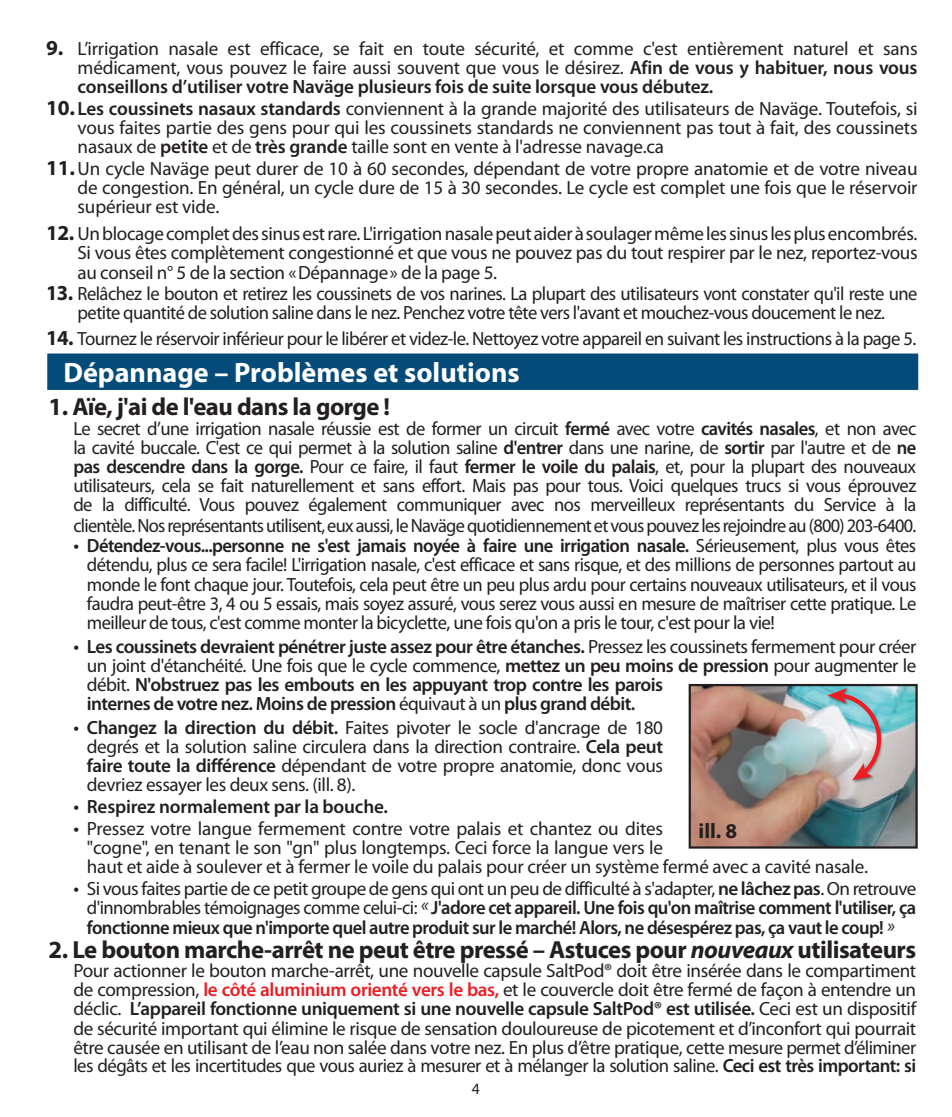
<style>
.page{position:relative;width:952px;height:1117px;background:#fff}
.page>*{position:absolute;margin:0;border:0;box-sizing:border-box;transform-origin:0 0}
.t1{font:700 28.12px "Myriad Pro";color:#fff}
.t2{font:700 24.75px "Myriad Pro";letter-spacing:-.02em;color:#231f20}
.t3{font:700 21.15px "Myriad Pro";color:#231f20}
.t4{font:19.12px/19.1px "Myriad Pro";letter-spacing:-.025em;color:#231f20;text-align:justify}
.t5{font:600 19.12px/19.1px "Myriad Pro";letter-spacing:-.03em;color:#231f20}
.t6{font:600 19.12px "Myriad Pro";letter-spacing:-.01em;color:#231f20}
.t7{font:15.75px "Myriad Pro";color:#231f20}
.s1{font-weight:700;font-size:21.38px}
.s2{font-weight:600}
.s3{font-size:20.25px}
.s4{font-weight:400;font-size:20.25px}
.s5{font-weight:400}
.s6{font-style:italic}
.s7{font-weight:600;color:#ee1d23}
</style>
<div class="page">
<div style="left:47px;top:353px;width:871px;height:37px;background:#054b79;border:2px solid #054b79"></div>
<img style="left:691px;top:686px;width:223px;height:159px">
<div style="left:688px;top:683px;width:229px;height:165px;border:2px solid #231f20"></div>
<div style="left:827px;top:686px;width:57px;height:97px;background:#231f20;opacity:.55"></div>
<svg style="left:828px;top:687px;width:56px;height:94px;background:#bebbc0"></svg>
<p class="t4" style="left:78px;top:39px;width:841px;text-indent:-32px"><span class="s1">9.</span> L’irrigation nasale est efficace, se fait en toute sécurité, et comme c'est entièrement naturel et sans médicament, vous pouvez le faire aussi souvent que vous le désirez. <span class="s2">Afin de vous y habituer, nous vous conseillons d’utiliser votre Naväge plusieurs fois de suite lorsque vous débutez.</span></p>
<p class="t4" style="left:78px;top:98px;width:841px;text-indent:-32px"><span class="s1">10.</span> <span class="s2">Les coussinets nasaux standards</span> conviennent à la grande majorité des utilisateurs de Naväge. Toutefois, si vous faites partie des gens pour qui les coussinets standards ne conviennent pas tout à fait, des coussinets nasaux de <span class="s2">petite</span> et de <span class="s2">très grande</span> taille sont en vente à l'adresse navage.ca</p>
<p class="t4" style="left:78px;top:158px;width:841px;text-indent:-32px"><span class="s1">11.</span>Un cycle Naväge peut durer de 10 à 60 secondes, dépendant de votre propre anatomie et de votre niveau de congestion. En général, un cycle dure de 15 à 30 secondes. Le cycle est complet une fois que le réservoir supérieur est vide.</p>
<p class="t4" style="left:78px;top:224px;width:841px;text-indent:-32px"><span class="s1">12.</span> Un blocage complet des sinus est rare. L'irrigation nasale peut aider à soulager même les sinus les plus encombrés.<br>Si vous êtes complètement congestionné et que vous ne pouvez pas du tout respirer par le nez, reportez-vous au conseil n° 5 de la section «Dépannage» de la page 5.</p>
<p class="t4" style="left:46px;top:284px;width:873px;text-align:center"><span class="s1">13.</span> Relâchez le bouton et retirez les coussinets de vos narines. La plupart des utilisateurs vont constater qu'il reste une petite quantité de solution saline dans le nez. Penchez votre tête vers l'avant et mouchez-vous doucement le nez.</p>
<p class="t4" style="left:46px;top:329px;width:872px"><span class="s1">14.</span> Tournez le réservoir inférieur pour le libérer et videz-le. Nettoyez votre appareil en suivant les instructions à la page 5.</p>
<h1 class="t1" style="left:64px;top:354px;width:458px">Dépannage – Problèmes et solutions</h1>
<p class="t2" style="left:49px;top:391px;width:343px">1. Aïe, j'ai de l'eau dans la gorge !</p>
<p class="t4" style="left:73px;top:418px;width:844px">Le secret d’une irrigation nasale réussie est de former un circuit <span class="s2">fermé</span> avec votre <span class="s2">cavités nasales</span>, et non avec la cavité buccale. C'est ce qui permet à la solution saline <span class="s2">d'entrer</span> dans une narine, de <span class="s2">sortir</span> par l'autre et de <span class="s2">ne pas descendre dans la gorge.</span> Pour ce faire, il faut <span class="s2">fermer le voile du palais</span>, et, pour la plupart des nouveaux utilisateurs, cela se fait naturellement et sans effort. Mais pas pour tous. Voici quelques trucs si vous éprouvez de la difficulté. Vous pouvez également communiquer avec nos merveilleux représentants du Service à la clientèle. Nos représentants utilisent, eux aussi, le Naväge quotidiennement et vous pouvez les rejoindre au (800) 203-6400.</p>
<p class="t4" style="left:87px;top:536px;width:831px;text-indent:-14px"><span class="s3">•</span> <span class="s2">Détendez-vous...personne ne s'est jamais noyée à faire une irrigation nasale.</span> Sérieusement, plus vous êtes détendu, plus ce sera facile! L'irrigation nasale, c'est efficace et sans risque, et des millions de personnes partout au monde le font chaque jour. Toutefois, cela peut être un peu plus ardu pour certains nouveaux utilisateurs, et il vous faudra peut-être 3, 4 ou 5 essais, mais soyez assuré, vous serez vous aussi en mesure de maîtriser cette pratique. Le meilleur de tous, c'est comme monter la bicyclette, une fois qu'on a pris le tour, c'est pour la vie!</p>
<p class="t5" style="left:87px;top:636px;width:831px;text-indent:-14px"><span class="s4">•</span> Les coussinets devraient pénétrer juste assez pour être étanches. <span class="s5">Pressez les coussinets fermement pour créer un joint d'étanchéité. Une fois que le cycle commence,</span> mettez un peu moins de pression <span class="s5">pour augmenter le débit.</span> N'obstruez pas les embouts en les appuyant trop contre les parois<br>internes de votre nez. Moins de pression <span class="s5">équivaut à un</span> plus grand débit.</p>
<p class="t4" style="left:87px;top:717px;width:578px;text-indent:-14px"><span class="s3">•</span> <span class="s2">Changez la direction du débit.</span> Faites pivoter le socle d'ancrage de 180 degrés et la solution saline circulera dans la direction contraire. <span class="s2">Cela peut faire toute la différence</span> dépendant de votre propre anatomie, donc vous devriez essayer les deux sens. (ill. 8).</p>
<p class="t6" style="left:73px;top:794px;width:316px"><span class="s4">•</span> Respirez normalement par la bouche.</p>
<p class="t4" style="left:87px;top:818px;width:782px;text-align:left;text-indent:-14px"><span class="s3">•</span> Pressez votre langue fermement contre votre palais et chantez ou dites<br>"cogne", en tenant le son "gn" plus longtemps. Ceci force la langue vers le<br>haut et aide à soulever et à fermer le voile du palais pour créer un système fermé avec a cavité nasale.</p>
<p class="t5" style="left:87px;top:877px;width:831px;line-height:19.8px;text-align:justify;text-indent:-14px"><span class="s4">•</span> <span class="s5">Si vous faites partie de ce petit groupe de gens qui ont un peu de difficulté à s'adapter,</span> ne lâchez pas<span class="s5">. On retrouve d'innombrables témoignages comme celui-ci: «</span>J'adore cet appareil. Une fois qu'on maîtrise comment l'utiliser, ça fonctionne mieux que n'importe quel autre produit sur le marché! Alors, ne désespérez pas, ça vaut le coup! <span class="s5">»</span></p>
<p class="t2" style="left:49px;top:933px;width:869px">2. Le bouton marche-arrêt ne peut être pressé – Astuces pour <span class="s6">nouveaux</span> utilisateurs</p>
<p class="t4" style="left:73px;top:960px;width:844px">Pour actionner le bouton marche-arrêt, une nouvelle capsule SaltPod® doit être insérée dans le compartiment de compression, <span class="s7">le côté aluminium orienté vers le bas,</span> et le couvercle doit être fermé de façon à entendre un déclic. <span class="s2">L’appareil fonctionne uniquement si une nouvelle capsule SaltPod® est utilisée.</span> Ceci est un dispositif de sécurité important qui élimine le risque de sensation douloureuse de picotement et d’inconfort qui pourrait être causée en utilisant de l’eau non salée dans votre nez. En plus d’être pratique, cette mesure permet d’éliminer les dégâts et les incertitudes que vous auriez à mesurer et à mélanger la solution saline. <span class="s2">Ceci est très important: si</span></p>
<p class="t3" style="left:698px;top:817px;width:40px">ill. 8</p>
<p class="t7" style="left:472px;top:1078px;width:10px">4</p>
</div>
